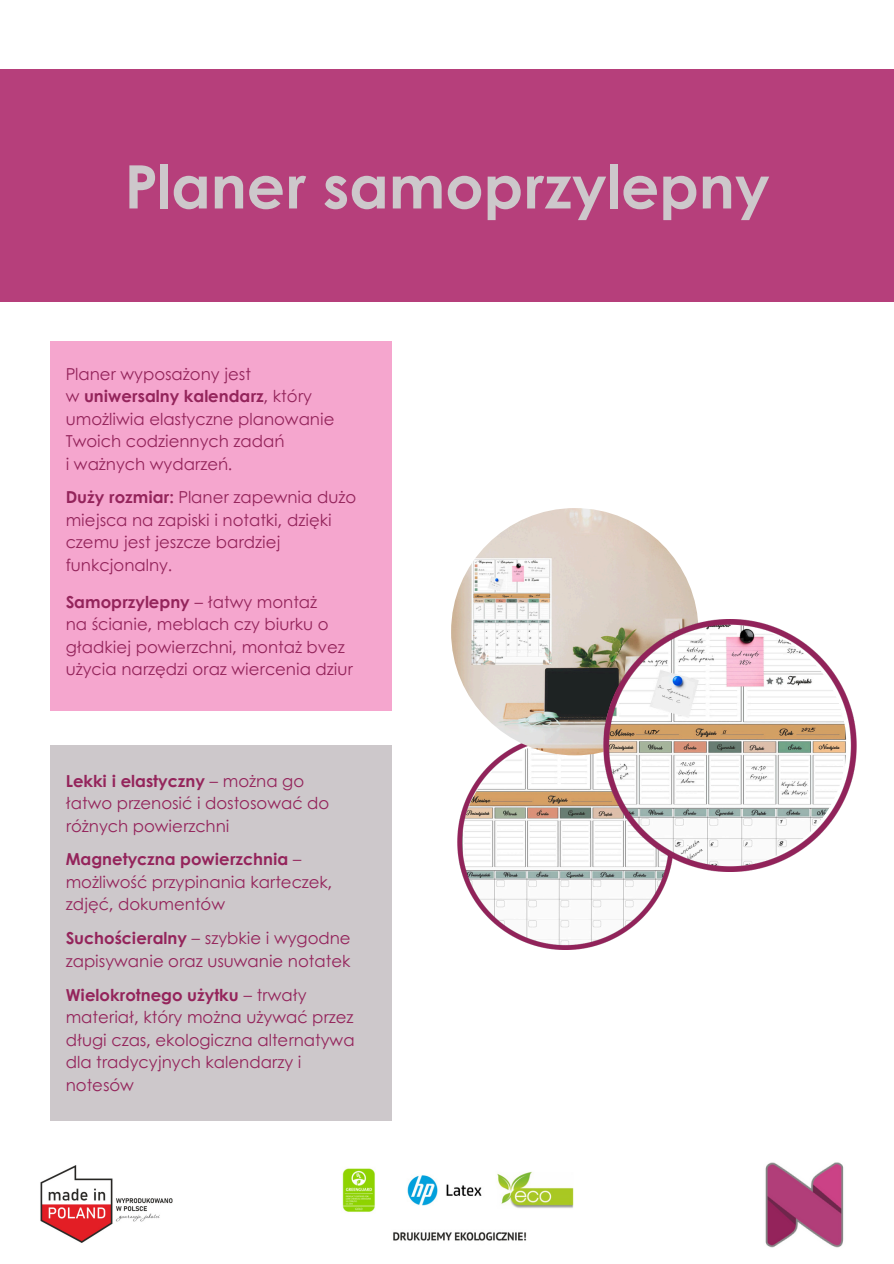
<style>
.page{position:relative;width:894px;height:1264px;background:#fff}
.page>*{position:absolute;margin:0;border:0;box-sizing:border-box;transform-origin:0 0}
.t1{font:700 60px "Century Gothic";color:#cdc8cb}
.t2{font:16.5px/22.5px "Century Gothic";color:#94245b}
.t3{font:700 16.5px "Century Gothic";color:#94245b}
.s1{font-weight:700}
.s2{font-weight:400}
</style>
<div class="page">
<img style="left:765px;top:1162px;width:79px;height:86px">
<div style="left:50px;top:341px;width:341px;height:369px;background:#f5a6ce"></div>
<div style="left:50px;top:745px;width:341px;height:375px;background:#cdc8cb"></div>
<img style="left:342px;top:1168px;width:232px;height:73px">
<img style="left:40px;top:1165px;width:133px;height:78px">
<div style="left:0;top:69px;width:893px;height:232px;background:#b63f7b"></div>
<img style="left:457px;top:735px;width:213px;height:214px">
<img style="left:451px;top:508px;width:247px;height:247px;border-radius:50%">
<img style="left:603px;top:619px;width:253px;height:252px">
<h1 class="t1" style="left:124px;top:141px;width:646px">Planer samoprzylepny</h1>
<p class="t2" style="left:66px;top:361px;width:187px">Planer wyposażony jest</p>
<p class="t2" style="left:66px;top:384px;width:270px">w <span class="s1">uniwersalny kalendarz</span>, który umożliwia elastyczne planowanie<br>Twoich codziennych zadań</p>
<p class="t2" style="left:66px;top:451px;width:168px">i ważnych wydarzeń.</p>
<p class="t2" style="left:66px;top:485px;width:292px"><span class="s1">Duży rozmiar:</span> Planer zapewnia dużo miejsca na zapiski i notatki, dzięki czemu jest jeszcze bardziej funkcjonalny.</p>
<p class="t3" style="left:66px;top:589px;width:253px">Samoprzylepny <span class="s2">– łatwy montaż</span></p>
<p class="t2" style="left:66px;top:612px;width:289px">na ścianie, meblach czy biurku o gładkiej powierzchni, montaż bvez użycia narzędzi oraz wiercenia dziur</p>
<p class="t2" style="left:66px;top:768px;width:265px"><span class="s1">Lekki i elastyczny</span> – można go łatwo przenosić i dostosować do różnych powierzchni</p>
<p class="t2" style="left:66px;top:847px;width:268px"><span class="s1">Magnetyczna powierzchnia</span> – możliwość przypinania karteczek, zdjęć, dokumentów</p>
<p class="t2" style="left:66px;top:926px;width:286px"><span class="s1">Suchościeralny</span> – szybkie i wygodne zapisywanie oraz usuwanie notatek</p>
<p class="t2" style="left:66px;top:982px;width:290px"><span class="s1">Wielokrotnego użytku</span> – trwały materiał, który można używać przez długi czas, ekologiczna alternatywa dla tradycyjnych kalendarzy i notesów</p>
</div>
